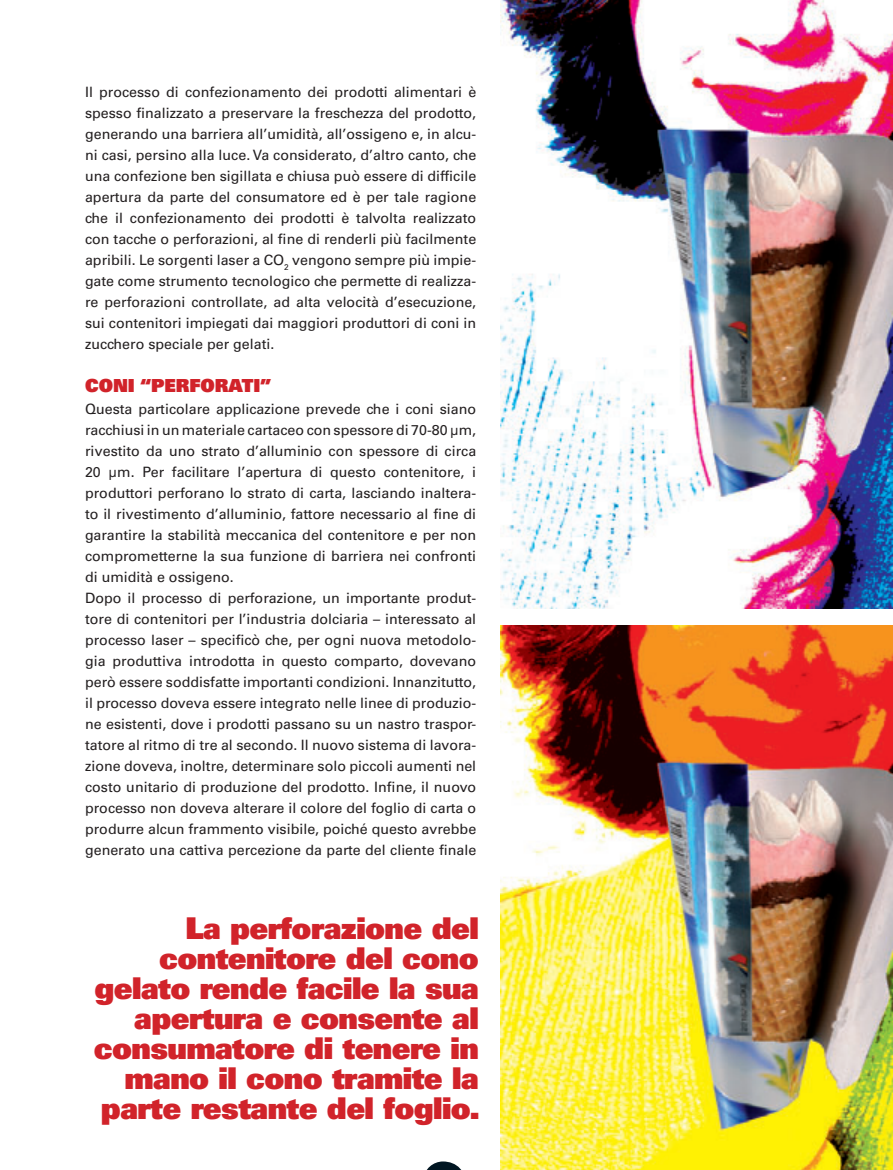
<style>
.page{position:relative;width:893px;height:1170px;background:#fff}
.page>*{position:absolute;margin:0;border:0;box-sizing:border-box;transform-origin:0 0}
.t1{font:30px/30px "Univers LT Std X Black";letter-spacing:-.02em;color:#d1232a;text-align:right}
.t2{font:18px "Univers LT Std X Black";color:#d1232a}
.t3{font:14.25px/21px "Univers LT Std";color:#231f20;text-align:justify}
</style>
<div class="page">
<svg style="left:427px;top:1161px;width:34px;height:8px"></svg>
<img style="left:500px;top:0;width:393px;height:608px">
<img style="left:500px;top:625px;width:393px;height:544px">
<p class="t3" style="left:85px;top:82px;width:393px">Il processo di confezionamento dei prodotti alimentari è spesso finalizzato a preservare la freschezza del prodotto, generando una barriera all’umidità, all’ossigeno e, in alcu&shy;ni casi, persino alla luce. Va considerato, d’altro canto, che una confezione ben sigillata e chiusa può essere di difficile apertura da parte del consumatore ed è per tale ragione che il confezionamento dei prodotti è talvolta realizzato con tacche o perforazioni, al fine di renderli più facilmente apribili. Le sorgenti laser a CO<sub>2</sub> vengono sempre più impie&shy;gate come strumento tecnologico che permette di realizza&shy;re perforazioni controllate, ad alta velocità d’esecuzione, sui contenitori impiegati dai maggiori produttori di coni in zucchero speciale per gelati.</p>
<p class="t2" style="left:85px;top:379px;width:188px">CONI “PERFORATI”</p>
<p class="t3" style="left:85px;top:399px;width:393px;text-align:left">Questa particolare applicazione prevede che i coni siano racchiusi in un materiale cartaceo con spessore di 70-80 μm, rivestito da uno strato d’alluminio con spessore di circa 20 μm. Per facilitare l’apertura di questo contenitore, i produttori perforano lo strato di carta, lasciando inaltera&shy;to il rivestimento d’alluminio, fattore necessario al fine di garantire la stabilità meccanica del contenitore e per non comprometterne la sua funzione di barriera nei confronti di umidità e ossigeno.<br>Dopo il processo di perforazione, un importante produt&shy;tore di contenitori per l’industria dolciaria – interessato al processo laser – specificò che, per ogni nuova metodolo&shy;gia produttiva introdotta in questo comparto, dovevano però essere soddisfatte importanti condizioni. Innanzitutto, il processo doveva essere integrato nelle linee di produzio&shy;ne esistenti, dove i prodotti passano su un nastro traspor&shy;tatore al ritmo di tre al secondo. Il nuovo sistema di lavora&shy;zione doveva, inoltre, determinare solo piccoli aumenti nel costo unitario di produzione del prodotto. Infine, il nuovo processo non doveva alterare il colore del foglio di carta o produrre alcun frammento visibile, poiché questo avrebbe generato una cattiva percezione da parte del cliente finale</p>
<h1 class="t1" style="left:94px;top:915px;width:388px">La perforazione del contenitore del cono gelato rende facile la sua apertura e consente al consumatore di tenere in mano il cono tramite la parte restante del foglio.</h1>
</div>
